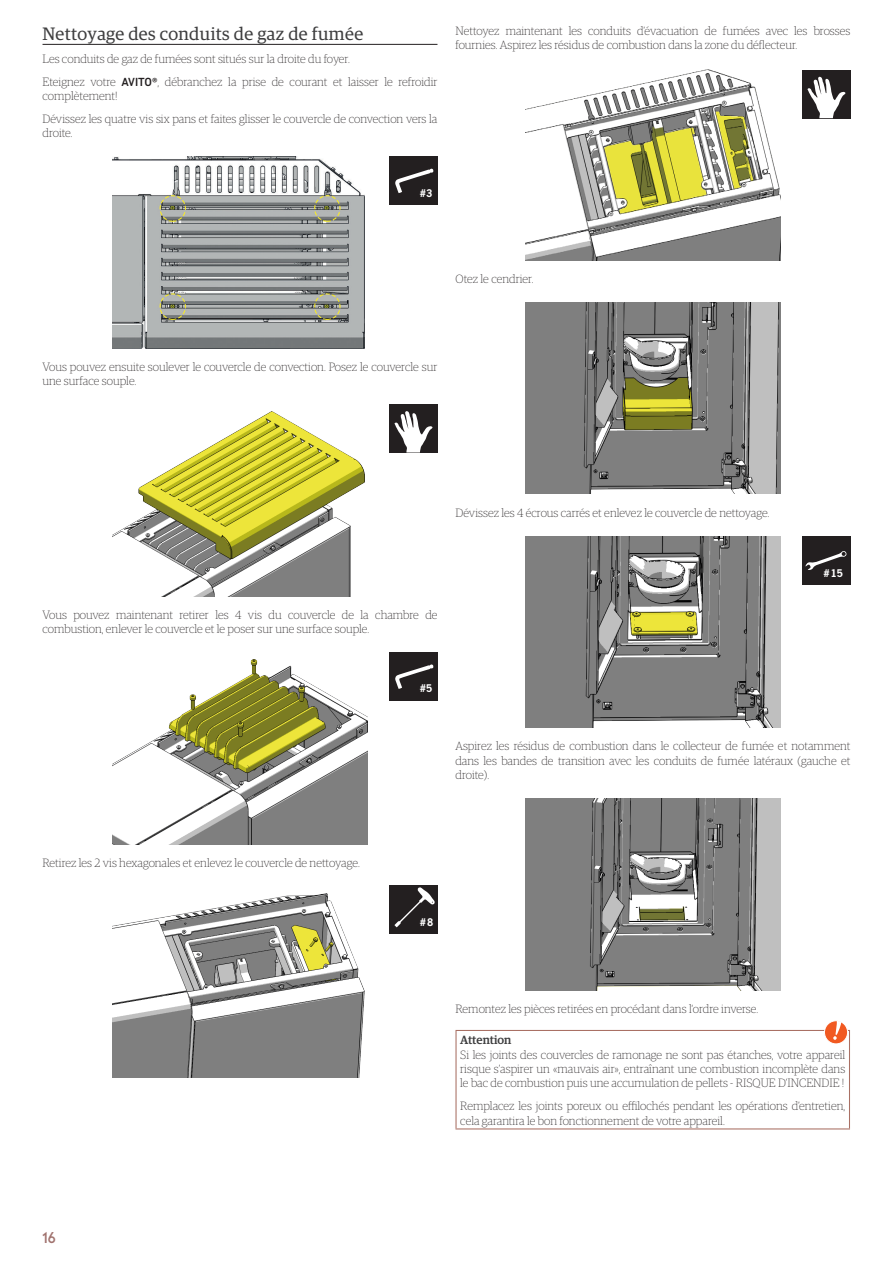
<style>
.page{position:relative;width:893px;height:1263px;background:#fff}
.page>*{position:absolute;margin:0;border:0;box-sizing:border-box;transform-origin:0 0}
.H2_-_SubHeader{font:18px "Guardian Egyp";letter-spacing:.02em;color:#3e3e3f}
.t1{font:700 15px "Guess Sans";color:#a1736f}
.BT_-_BodyText{font:100 12px/14.4px "Guardian Egyp";color:#231f20}
.Tabellen_Hinweis_Tip{font:500 12px "Guardian Egyp";letter-spacing:-.005em;color:#3e3e3f}
.t2{font:700 9.9px "News Gothic Std";color:#fff}
.s1{font-family:"DIN Next LT Pro";font-weight:500}
</style>
<div class="page">
<hr style="left:43px;top:44px;width:394px;height:1px;background:#231f20">
<img style="left:112px;top:157px;width:253px;height:191px">
<img style="left:112px;top:412px;width:252px;height:184px">
<img style="left:112px;top:660px;width:256px;height:184px">
<img style="left:112px;top:893px;width:252px;height:185px">
<img style="left:525px;top:70px;width:255px;height:190px">
<img style="left:525px;top:302px;width:255px;height:192px">
<img style="left:525px;top:536px;width:255px;height:191px">
<img style="left:525px;top:799px;width:255px;height:191px">
<hr style="left:455px;top:1030px;width:395px;height:1px;background:#a97064">
<hr style="left:455px;top:1031px;width:2px;height:97px;background:#a97064">
<hr style="left:849px;top:1031px;width:1px;height:97px;background:#a97064">
<hr style="left:455px;top:1128px;width:395px;height:1px;background:#a97064">
<div style="left:389px;top:157px;width:48px;height:48px;background:#231f20"></div>
<svg style="left:395px;top:169px;width:38px;height:24px"></svg>
<div style="left:389px;top:404px;width:48px;height:49px;background:#231f20"></div>
<svg style="left:394px;top:411px;width:39px;height:41px"></svg>
<div style="left:389px;top:652px;width:48px;height:49px;background:#231f20"></div>
<svg style="left:395px;top:664px;width:38px;height:25px"></svg>
<div style="left:389px;top:885px;width:48px;height:49px;background:#231f20"></div>
<svg style="left:394px;top:887px;width:41px;height:40px"></svg>
<div style="left:802px;top:70px;width:48px;height:48px;background:#231f20"></div>
<svg style="left:807px;top:77px;width:38px;height:41px"></svg>
<div style="left:802px;top:536px;width:48px;height:49px;background:#231f20"></div>
<svg style="left:805px;top:551px;width:42px;height:19px"></svg>
<div style="left:824px;top:1021px;width:24px;height:23px;background:#f15921;border-radius:50%"></div>
<div style="left:824px;top:1020px;width:24px;height:24px;border:1px solid #fff;border-radius:50%"></div>
<svg style="left:833px;top:1021px;width:8px;height:19px"></svg>
<p class="H2_-_SubHeader" style="left:43px;top:21px;width:322px">Nettoyage des conduits de gaz de fumée</p>
<p class="BT_-_BodyText" style="left:43px;top:51px;width:308px">Les conduits de gaz de fumées sont situés sur la droite du foyer.</p>
<p class="BT_-_BodyText" style="left:43px;top:74px;width:396px">Eteignez votre <span class="s1">AVITO®</span>, débranchez la prise de courant et laisser le refroidir complètement!</p>
<p class="BT_-_BodyText" style="left:43px;top:111px;width:396px">Dévissez les quatre vis six pans et faites glisser le couvercle de convection vers la droite.</p>
<p class="BT_-_BodyText" style="left:455px;top:23px;width:396px">Nettoyez maintenant les conduits d’évacuation de fumées avec les brosses fournies. Aspirez les résidus de combustion dans la zone du déflecteur.</p>
<p class="t2" style="left:420px;top:186px;width:14px">#3</p>
<p class="BT_-_BodyText" style="left:455px;top:271px;width:79px">Otez le cendrier.</p>
<p class="BT_-_BodyText" style="left:43px;top:359px;width:396px">Vous pouvez ensuite soulever le couvercle de convection. Posez le couvercle sur une surface souple.</p>
<p class="BT_-_BodyText" style="left:455px;top:505px;width:315px">Dévissez les 4 écrous carrés et enlevez le couvercle de nettoyage.</p>
<p class="BT_-_BodyText" style="left:43px;top:607px;width:396px">Vous pouvez maintenant retirer les 4 vis du couvercle de la chambre de combustion, enlever le couvercle et le poser sur une surface souple.</p>
<p class="t2" style="left:420px;top:682px;width:14px">#5</p>
<p class="t2" style="left:823px;top:567px;width:21px">#15</p>
<p class="BT_-_BodyText" style="left:455px;top:738px;width:396px;text-align:justify">Aspirez les résidus de combustion dans le collecteur de fumée et notamment dans les bandes de transition avec les conduits de fumée latéraux (gauche et droite).</p>
<p class="BT_-_BodyText" style="left:43px;top:855px;width:318px">Retirez les 2 vis hexagonales et enlevez le couvercle de nettoyage.</p>
<p class="t2" style="left:420px;top:915px;width:15px">#8</p>
<p class="BT_-_BodyText" style="left:455px;top:1001px;width:303px">Remontez les pièces retirées en procédant dans l‘ordre inverse.</p>
<p class="Tabellen_Hinweis_Tip" style="left:460px;top:1031px;width:53px">Attention</p>
<p class="BT_-_BodyText" style="left:460px;top:1047px;width:386px;text-align:justify">Si les joints des couvercles de ramonage ne sont pas étanches, votre appareil risque s’aspirer un «mauvais air», entraînant une combustion incomplète dans le bac de combustion puis une accumulation de pellets - RISQUE D’INCENDIE !</p>
<p class="BT_-_BodyText" style="left:460px;top:1098px;width:386px">Remplacez les joints poreux ou effilochés pendant les opérations d’entretien, cela garantira le bon fonctionnement de votre appareil.</p>
<p class="t1" style="left:43px;top:1228px;width:15px">16</p>
</div>
